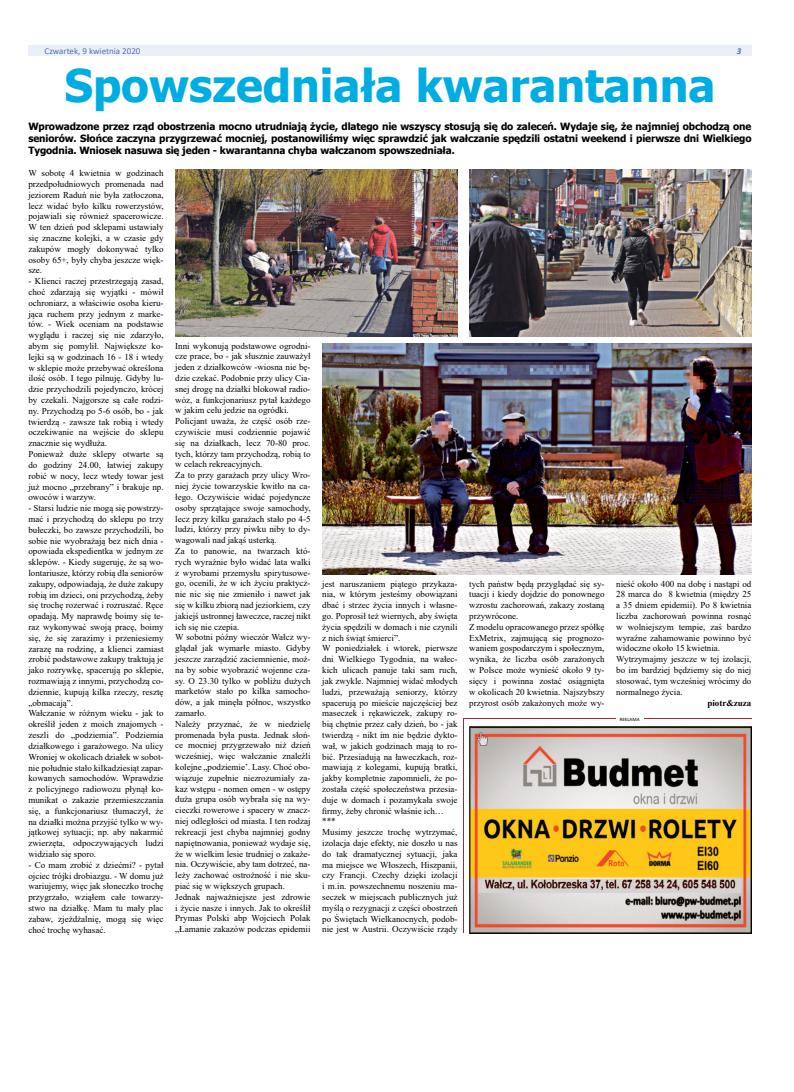
<style>
.page{position:relative;width:794px;height:1092px;background:#fff}
.page>*{position:absolute;margin:0;border:0;box-sizing:border-box;transform-origin:0 0}
.t1{font:700 45px "Tahoma";color:#00ade2}
.t2{font:700 10px/12px "Tahoma";letter-spacing:-.01em;color:#000;text-align:justify}
.t3{font:9px/10.8px "Times New Roman";color:#000}
.t4{font:9px "Calibri";color:#5570b6}
.t5{font:700 9px "Times New Roman";color:#000}
.t6{font:italic 700 9px "Calibri";color:#5570b6}
.t7{font:5px "Calibri";color:#000}
</style>
<div class="page">
<div style="left:28px;top:45px;width:723px;height:11px;background:#ebeff7"></div>
<img style="left:469px;top:726px;width:282px;height:207px">
<hr style="left:463px;top:718px;width:288px;height:1px;background:#9e2e2d">
<hr style="left:463px;top:718px;width:1px;height:215px;background:#9e2e2d">
<hr style="left:616px;top:717px;width:27px;height:4px;background:#fff">
<img style="left:477px;top:732px;width:10px;height:14px">
<img style="left:175px;top:170px;width:282px;height:166px">
<img style="left:469px;top:170px;width:282px;height:166px">
<img style="left:322px;top:343px;width:429px;height:231px">
<p class="t4" style="left:45px;top:47px;width:97px">Czwartek, 9 kwietnia 2020</p>
<p class="t6" style="left:736px;top:47px;width:6px">3</p>
<h1 class="t1" style="left:64px;top:54px;width:652px">Spowszedniała kwarantanna</h1>
<p class="t2" style="left:28px;top:121px;width:724px">Wprowadzone przez rząd obostrzenia mocno utrudniają życie, dlatego nie wszyscy stosują się do zaleceń. Wydaje się, że najmniej obchodzą one seniorów. Słońce zaczyna przygrzewać mocniej, postanowiliśmy więc sprawdzić jak wałczanie spędzili ostatni weekend i pierwsze dni Wielkiego Tygodnia. Wniosek nasuwa się jeden - kwarantanna chyba wałczanom spowszedniała.</p>
<p class="t3" style="left:28px;top:167px;width:137px;text-align:justify">W sobotę 4 kwietnia w godzinach przedpołudniowych promenada nad jeziorem Raduń nie była zatłoczona, lecz widać było kilku rowerzystów, pojawiali się również spacerowicze.<br>W ten dzień pod sklepami ustawiały się znaczne kolejki, a w czasie gdy zakupów mogły dokonywać tylko osoby 65+, były chyba jeszcze więk&shy;sze.</p>
<p class="t3" style="left:28px;top:275px;width:137px">- Klienci raczej przestrzegają zasad, choć zdarzają się wyjątki - mówił ochroniarz, a właściwie osoba kieru&shy;jąca ruchem przy jednym z marke&shy;tów. - Wiek oceniam na podstawie wyglądu i raczej się nie zdarzyło, abym się pomylił. Największe ko&shy;lejki są w godzinach 16 - 18 i wtedy w sklepie może przebywać określona ilość osób. I tego pilnuję. Gdyby lu&shy;dzie przychodzili pojedynczo, krócej by czekali. Najgorsze są całe rodzi&shy;ny. Przychodzą po 5-6 osób, bo - jak twierdzą - zawsze tak robią i wtedy oczekiwanie na wejście do sklepu znacznie się wydłuża.<br>Ponieważ duże sklepy otwarte są do godziny 24.00, łatwiej zakupy robić w nocy, lecz wtedy towar jest już mocno „przebrany” i brakuje np. owoców i warzyw.</p>
<p class="t3" style="left:28px;top:502px;width:137px">- Starsi ludzie nie mogą się powstrzy&shy;mać i przychodzą do sklepu po trzy bułeczki, bo zawsze przychodzili, bo sobie nie wyobrażają bez nich dnia - opowiada ekspedientka w jednym ze sklepów. - Kiedy sugeruję, że są wo&shy;lontariusze, którzy robią dla seniorów zakupy, odpowiadają, że duże zakupy robią im dzieci, oni przychodzą, żeby się trochę rozerwać i rozruszać. Ręce opadają. My naprawdę boimy się te&shy;raz wykonywać swoją pracę, boimy się, że się zarazimy i przeniesiemy zarazę na rodzinę, a klienci zamiast zrobić podstawowe zakupy traktują je jako rozrywkę, spacerują po sklepie, rozmawiają z innymi, przychodzą co&shy;dziennie, kupują kilka rzeczy, resztę „obmacają”.<br>Wałczanie w różnym wieku - jak to określił jeden z moich znajomych - zeszli do „podziemia”. Podziemia działkowego i garażowego. Na ulicy Wroniej w okolicach działek w sobot&shy;nie południe stało kilkadziesiąt zapar&shy;kowanych samochodów. Wprawdzie z policyjnego radiowozu płynął ko&shy;munikat o zakazie przemieszczania się, a funkcjonariusz tłumaczył, że na działki można przyjść tylko w wy&shy;jątkowej sytuacji; np. aby nakarmić zwierzęta, odpoczywających ludzi widziało się sporo.</p>
<p class="t3" style="left:28px;top:859px;width:137px;text-align:justify">- Co mam zrobić z dziećmi? - pytał ojciec trójki drobiazgu. - W domu już wariujemy, więc jak słoneczko trochę przygrzało, wziąłem całe towarzy&shy;stwo na działkę. Mam tu mały plac zabaw, zjeżdżalnię, mogą się więc choć trochę wyhasać.</p>
<p class="t3" style="left:175px;top:340px;width:137px">Inni wykonują podstawowe ogrodni&shy;cze prace, bo - jak słusznie zauważył jeden z działkowców -wiosna nie bę&shy;dzie czekać. Podobnie przy ulicy Cia&shy;snej drogę na działki blokował radio&shy;wóz, a funkcjonariusz pytał każdego w jakim celu jedzie na ogródki.<br>Policjant uważa, że część osób rze&shy;czywiście musi codziennie pojawić się na działkach, lecz 70-80 proc. tych, którzy tam przychodzą, robią to w celach rekreacyjnych.<br>Za to przy garażach przy ulicy Wro&shy;niej życie towarzyskie kwitło na ca&shy;łego. Oczywiście widać pojedyncze osoby sprzątające swoje samochody, lecz przy kilku garażach stało po 4-5 ludzi, którzy przy piwku niby to dy&shy;wagowali nad jakąś usterką.<br>Za to panowie, na twarzach któ&shy;rych wyraźnie było widać lata walki z wyrobami przemysłu spirytusowe&shy;go, ocenili, że w ich życiu praktycz&shy;nie nic się nie zmieniło i nawet jak się w kilku zbiorą nad jeziorkiem, czy jakiejś ustronnej ławeczce, raczej nikt ich się nie czepia.<br>W sobotni późny wieczór Wałcz wy&shy;glądał jak wymarłe miasto. Gdyby jeszcze zarządzić zaciemnienie, moż&shy;na by sobie wyobrazić wojenne cza&shy;sy. O 23.30 tylko w pobliżu dużych marketów stało po kilka samocho&shy;dów, a jak minęła północ, wszystko zamarło.<br>Należy przyznać, że w niedzielę promenada była pusta. Jednak słoń&shy;ce mocniej przygrzewało niż dzień wcześniej, więc wałczanie znaleźli kolejne „podziemie’. Lasy. Choć obo&shy;wiązuje zupełnie niezrozumiały za&shy;kaz wstępu - nomen omen - w ostępy duża grupa osób wybrała się na wy&shy;cieczki rowerowe i spacery w znacz&shy;niej odległości od miasta. I ten rodzaj rekreacji jest chyba najmniej godny napiętnowania, ponieważ wydaje się, że w wielkim lesie trudniej o zakaże&shy;nia. Oczywiście, aby tam dotrzeć, na&shy;leży zachować ostrożność i nie sku&shy;piać się w większych grupach.<br>Jednak najważniejsze jest zdrowie i życie nasze i innych. Jak to określił Prymas Polski abp Wojciech Polak „Łamanie zakazów podczas epidemii</p>
<p class="t3" style="left:322px;top:578px;width:137px">jest naruszaniem piątego przykaza&shy;nia, w którym jesteśmy obowiązani dbać i strzec życia innych i własne&shy;go. Poprosił też wiernych, aby święta życia spędzili w domach i nie czynili z nich świąt śmierci”.<br>W poniedziałek i wtorek, pierwsze dni Wielkiego Tygodnia, na wałec&shy;kich ulicach panuje taki sam ruch, jak zwykle. Najmniej widać młodych ludzi, przeważają seniorzy, którzy spacerują po mieście najczęściej bez maseczek i rękawiczek, zakupy ro&shy;bią chętnie przez cały dzień, bo - jak twierdzą - nikt im nie będzie dykto&shy;wał, w jakich godzinach mają to ro&shy;bić. Przesiadują na ławeczkach, roz&shy;mawiają z kolegami, kupują bratki, jakby kompletnie zapomnieli, że po&shy;została część społeczeństwa przesia&shy;duje w domach i pozamykała swoje firmy, żeby chronić właśnie ich… ***<br>Musimy jeszcze trochę wytrzymać, izolacja daje efekty, nie doszło u nas do tak dramatycznej sytuacji, jaka ma miejsce we Włoszech, Hiszpanii, czy Francji. Czechy dzięki izolacji i m.in. powszechnemu noszeniu ma&shy;seczek w miejscach publicznych już myślą o rezygnacji z części obostrzeń po Świętach Wielkanocnych, podob&shy;nie jest w Austrii. Oczywiście rządy</p>
<p class="t3" style="left:469px;top:578px;width:137px">tych państw będą przyglądać się sy&shy;tuacji i kiedy dojdzie do ponownego wzrostu zachorowań, zakazy zostaną przywrócone.<br>Z modelu opracowanego przez spółkę ExMetrix, zajmującą się prognozo&shy;waniem gospodarczym i społecznym, wynika, że liczba osób zarażonych w Polsce może wynieść około 9 ty&shy;sięcy i powinna zostać osiągnięta w okolicach 20 kwietnia. Najszybszy przyrost osób zakażonych może wy-</p>
<p class="t3" style="left:616px;top:578px;width:137px">nieść około 400 na dobę i nastąpi od<br>28 marca do 8 kwietnia (między 25 a 35 dniem epidemii). Po 8 kwietnia liczba zachorowań powinna rosnąć w wolniejszym tempie, zaś bardzo wyraźne zahamowanie powinno być widoczne około 15 kwietnia.<br>Wytrzymajmy jeszcze w tej izolacji, bo im bardziej będziemy się do niej stosować, tym wcześniej wrócimy do normalnego życia.</p>
<p class="t5" style="left:707px;top:699px;width:45px">piotr&amp;zuza</p>
<p class="t7" style="left:620px;top:716px;width:21px">REKLAMA</p>
</div>
